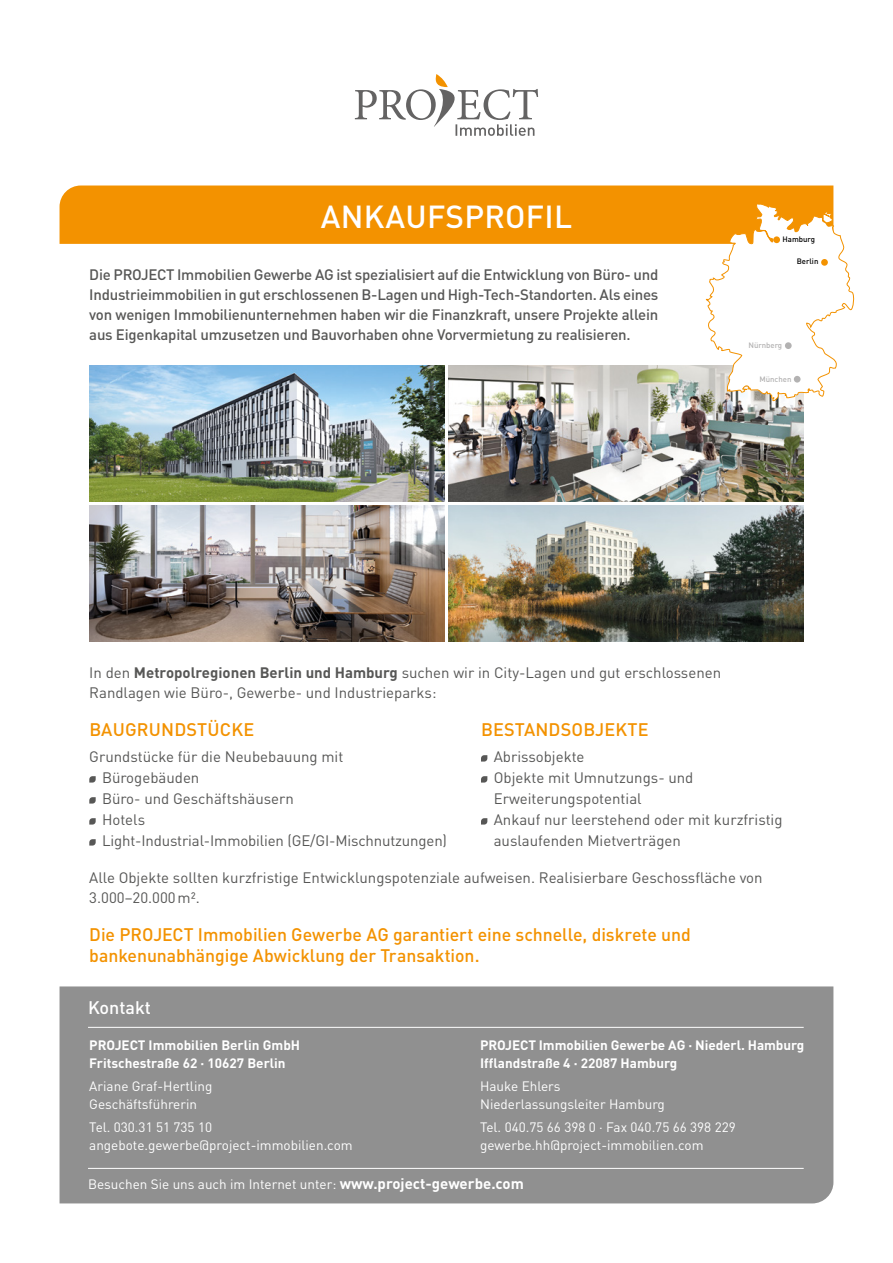
<style>
.page{position:relative;width:893px;height:1263px;background:#fff}
.page>*{position:absolute;margin:0;border:0;box-sizing:border-box;transform-origin:0 0}
.t1{font:500 31.5px "DINOT";letter-spacing:.01em;color:#fff}
.t2{font:500 18px/21px "DINOT";color:#f39200}
.t3{font:500 18px "DINOT";letter-spacing:-.005em;color:#fff}
.t4{font:15px/21px "DIN";color:#575756}
.t5{font:500 15px/20.1px "DINOT";letter-spacing:-.015em;color:#575756;text-align:justify}
.t6{font:13.5px/18px "DIN";color:#fff}
.t7{font:700 13.5px/18px "DINOT";color:#fff}
.t8{font:500 7.8px "DINOT";color:#b3b2b2}
.t9{font:500 7.8px "DINOT";color:#000}
.s1{font-family:"DINOT";font-weight:700}
.s2{font-family:"DINOT";font-weight:700;font-size:15px}
</style>
<div class="page">
<div style="left:60px;top:185px;width:645px;height:59px;background:#f39200"></div>
<div style="left:60px;top:986px;width:773px;height:217px;background:#909090"></div>
<svg style="left:89px;top:776px;width:7px;height:6px"></svg>
<svg style="left:89px;top:797px;width:7px;height:6px"></svg>
<svg style="left:89px;top:818px;width:7px;height:6px"></svg>
<svg style="left:89px;top:839px;width:7px;height:6px"></svg>
<svg style="left:481px;top:755px;width:6px;height:6px"></svg>
<svg style="left:481px;top:776px;width:6px;height:6px"></svg>
<svg style="left:481px;top:818px;width:6px;height:6px"></svg>
<hr style="left:88px;top:1027px;width:716px;height:1px;background:#fff">
<hr style="left:88px;top:1168px;width:716px;height:1px;background:#fff">
<img style="left:89px;top:365px;width:355px;height:136px">
<img style="left:449px;top:506px;width:355px;height:135px">
<img style="left:89px;top:505px;width:355px;height:136px">
<img style="left:449px;top:365px;width:355px;height:136px">
<svg style="left:705px;top:185px;width:150px;height:217px"></svg>
<div style="left:821px;top:259px;width:7px;height:7px;background:#f39200;border-radius:50%"></div>
<div style="left:773px;top:236px;width:7px;height:7px;background:#f39200;border-radius:50%"></div>
<div style="left:785px;top:342px;width:7px;height:7px;background:#b3b2b2;border-radius:50%"></div>
<div style="left:794px;top:376px;width:6px;height:7px;background:#b3b2b2;border-radius:50%"></div>
<svg style="left:355px;top:74px;width:183px;height:62px"></svg>
<h1 class="t1" style="left:321px;top:192px;width:253px">ANKAUFSPROFIL</h1>
<p class="t5" style="left:89px;top:263px;width:571px">Die PROJECT Immobilien Gewerbe AG ist spezialisiert auf die Entwicklung von Büro- und Industrieimmobilien in gut erschlossenen B-Lagen und High-Tech-Standorten. Als eines von wenigen Immobilienunternehmen haben wir die Finanzkraft, unsere Projekte allein aus Eigenkapital umzusetzen und Bauvorhaben ohne Vorvermietung zu realisieren.</p>
<p class="t9" style="left:782px;top:233px;width:34px">Hamburg</p>
<p class="t9" style="left:797px;top:255px;width:23px">Berlin</p>
<p class="t8" style="left:748px;top:339px;width:35px">Nürnberg</p>
<p class="t8" style="left:759px;top:373px;width:33px">München</p>
<p class="t4" style="left:89px;top:662px;width:633px;line-height:20.1px">In den <span class="s1">Metropolregionen Berlin und Hamburg</span> suchen wir in City-Lagen und gut erschlossenen<br>Randlagen wie Büro-, Gewerbe- und Industrieparks:</p>
<p class="t2" style="left:89px;top:718px;width:166px">BAUGRUNDSTÜCKE</p>
<p class="t4" style="left:102px;top:745px;width:347px;text-indent:-13px">Grundstücke für die Neubebauung mit<br>Bürogebäuden<br>Büro- und Geschäftshäusern<br>Hotels<br>Light-Industrial-Immobilien (GE/GI-Mischnutzungen)</p>
<p class="t2" style="left:481px;top:718px;width:169px">BESTANDSOBJEKTE</p>
<p class="t4" style="left:494px;top:745px;width:290px">Abrissobjekte<br>Objekte mit Umnutzungs- und<br>Erweiterungspotential<br>Ankauf nur leerstehend oder mit kurzfristig auslaufenden Mietverträgen</p>
<p class="t4" style="left:89px;top:868px;width:675px;line-height:19.5px">Alle Objekte sollten kurzfristige Entwicklungspotenziale aufweisen. Realisierbare Geschossfläche von<br>3.000–20.000m².</p>
<p class="t2" style="left:89px;top:922px;width:603px">Die PROJECT Immobilien Gewerbe AG garantiert eine schnelle, diskrete und bankenunabhängige Abwicklung der Transaktion.</p>
<p class="t3" style="left:88px;top:994px;width:64px">Kontakt</p>
<p class="t7" style="left:89px;top:1035px;width:212px">PROJECT Immobilien Berlin GmbH<br>Fritschestraße 62 · 10627 Berlin</p>
<p class="t6" style="left:89px;top:1077px;width:125px">Ariane Graf-Hertling<br>Geschäftsführerin</p>
<p class="t6" style="left:89px;top:1118px;width:265px">Tel. 030.31 51 735 10 angebote.gewerbe@project-immobilien.com</p>
<p class="t6" style="left:88px;top:1175px;width:437px">Besuchen Sie uns auch im Internet unter: <span class="s2">www.project-gewerbe.com</span></p>
<p class="t7" style="left:480px;top:1035px;width:326px">PROJECT Immobilien Gewerbe AG · Niederl. Hamburg<br>Ifflandstraße 4 · 22087 Hamburg</p>
<p class="t6" style="left:480px;top:1077px;width:186px">Hauke Ehlers<br>Niederlassungsleiter Hamburg</p>
<p class="t6" style="left:480px;top:1118px;width:257px">Tel. 040.75 66 398 0 · Fax 040.75 66 398 229 gewerbe.hh@project-immobilien.com</p>
</div>
